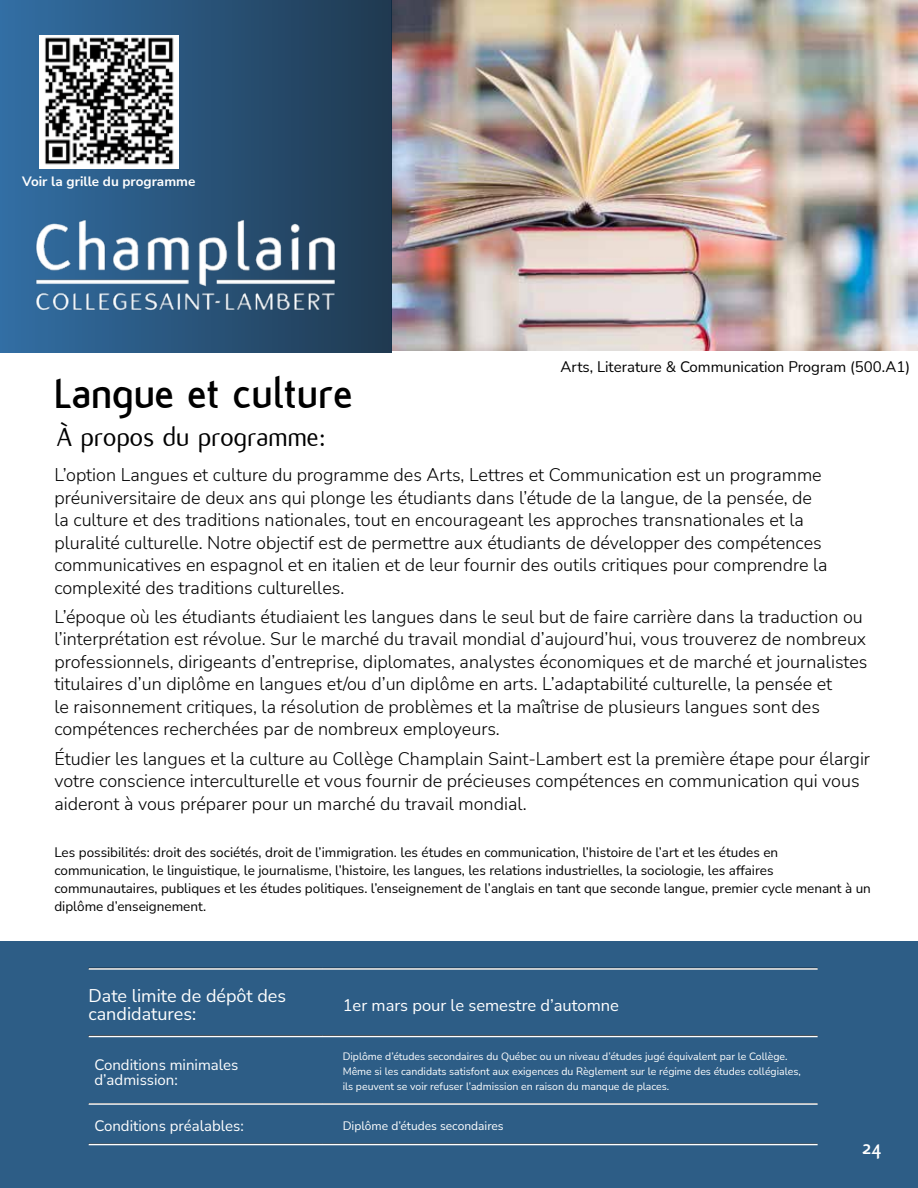
<style>
.page{position:relative;width:918px;height:1188px;background:#fff}
.page>*{position:absolute;margin:0;border:0;box-sizing:border-box;transform-origin:0 0}
.t1{font:700 45px "Flux";color:#000}
.t2{font:28.5px "Flux";color:#000}
.t3{font:700 21px "Flux";color:#fff}
.t4{font:300 18px/22.5px "Nunito Sans";color:#000}
.t5{font:18px/18px "Nunito Sans";color:#fff}
.t6{font:16.5px "Nunito Sans";color:#fff}
.t7{font:15px/15px "Nunito Sans";color:#fff}
.t8{font:15px "Nunito Sans";color:#000}
.t9{font:13.5px/18px "Nunito Sans";color:#000}
.t10{font:700 13.5px "Nunito Sans";color:#fff}
.t11{font:12px "Nunito Sans";color:#fff}
.t12{font:10.5px/15px "Nunito Sans";color:#fff}
</style>
<div class="page">
<div style="left:0;top:941px;width:918px;height:247px;background:#2d5d86"></div>
<img style="left:391px;top:0;width:527px;height:351px">
<hr style="left:88px;top:968px;width:234px;height:1px;background:#000">
<hr style="left:88px;top:1035px;width:234px;height:2px;background:#000">
<hr style="left:322px;top:1035px;width:496px;height:2px;background:#000">
<hr style="left:88px;top:1103px;width:234px;height:1px;background:#000">
<hr style="left:88px;top:1144px;width:234px;height:1px;background:#000">
<img style="left:0;top:0;width:391px;height:353px">
<img style="left:28px;top:201px;width:331px;height:133px">
<img style="left:40px;top:36px;width:139px;height:132px">
<hr style="left:89px;top:1036px;width:729px;height:1px;background:#fff">
<hr style="left:89px;top:968px;width:729px;height:2px;background:#fff">
<hr style="left:89px;top:1144px;width:729px;height:1px;background:#fff">
<hr style="left:89px;top:1103px;width:729px;height:2px;background:#fff">
<p class="t10" style="left:22px;top:172px;width:175px">Voir la grille du programme</p>
<h1 class="t1" style="left:54px;top:368px;width:301px">Langue et culture</h1>
<h2 class="t2" style="left:57px;top:421px;width:270px">À propos du programme:</h2>
<p class="t8" style="left:561px;top:356px;width:351px">Arts, Literature &amp; Communication Program (500.A1)</p>
<p class="t4" style="left:54px;top:463px;width:775px">L’option Langues et culture du programme des Arts, Lettres et Communication est un programme préuniversitaire de deux ans qui plonge les étudiants dans l’étude de la langue, de la pensée, de la culture et des traditions nationales, tout en encourageant les approches transnationales et la pluralité culturelle. Notre objectif est de permettre aux étudiants de développer des compétences communicatives en espagnol et en italien et de leur fournir des outils critiques pour comprendre la complexité des traditions culturelles.</p>
<p class="t4" style="left:54px;top:605px;width:815px">L’époque où les étudiants étudiaient les langues dans le seul but de faire carrière dans la traduction ou l’interprétation est révolue. Sur le marché du travail mondial d’aujourd’hui, vous trouverez de nombreux professionnels, dirigeants d’entreprise, diplomates, analystes économiques et de marché et journalistes titulaires d’un diplôme en langues et/ou d’un diplôme en arts. L’adaptabilité culturelle, la pensée et<br>le raisonnement critiques, la résolution de problèmes et la maîtrise de plusieurs langues sont des compétences recherchées par de nombreux employeurs.</p>
<p class="t4" style="left:54px;top:747px;width:817px">Étudier les langues et la culture au Collège Champlain Saint-Lambert est la première étape pour élargir votre conscience interculturelle et vous fournir de précieuses compétences en communication qui vous aideront à vous préparer pour un marché du travail mondial.</p>
<p class="t9" style="left:54px;top:843px;width:818px">Les possibilités: droit des sociétés, droit de l’immigration. les études en communication, l’histoire de l’art et les études en communication, le linguistique, le journalisme, l’histoire, les langues, les relations industrielles, la sociologie, les affaires communautaires, publiques et les études politiques. l’enseignement de l’anglais en tant que seconde langue, premier cycle menant à un diplôme d’enseignement.</p>
<p class="t5" style="left:88px;top:986px;width:199px">Date limite de dépôt des candidatures:</p>
<p class="t6" style="left:343px;top:993px;width:278px">1er mars pour le semestre d’automne</p>
<p class="t7" style="left:94px;top:1057px;width:145px">Conditions minimales d’admission:</p>
<p class="t12" style="left:343px;top:1049px;width:460px">Diplôme d’études secondaires du Québec ou un niveau d’études jugé équivalent par le Collège.<br>Même si les candidats satisfont aux exigences du Règlement sur le régime des études collégiales, ils peuvent se voir refuser l’admission en raison du manque de places.</p>
<p class="t7" style="left:94px;top:1118px;width:151px">Conditions préalables:</p>
<p class="t11" style="left:343px;top:1117px;width:163px">Diplôme d’études secondaires</p>
<p class="t3" style="left:862px;top:1136px;width:21px">24</p>
</div>
